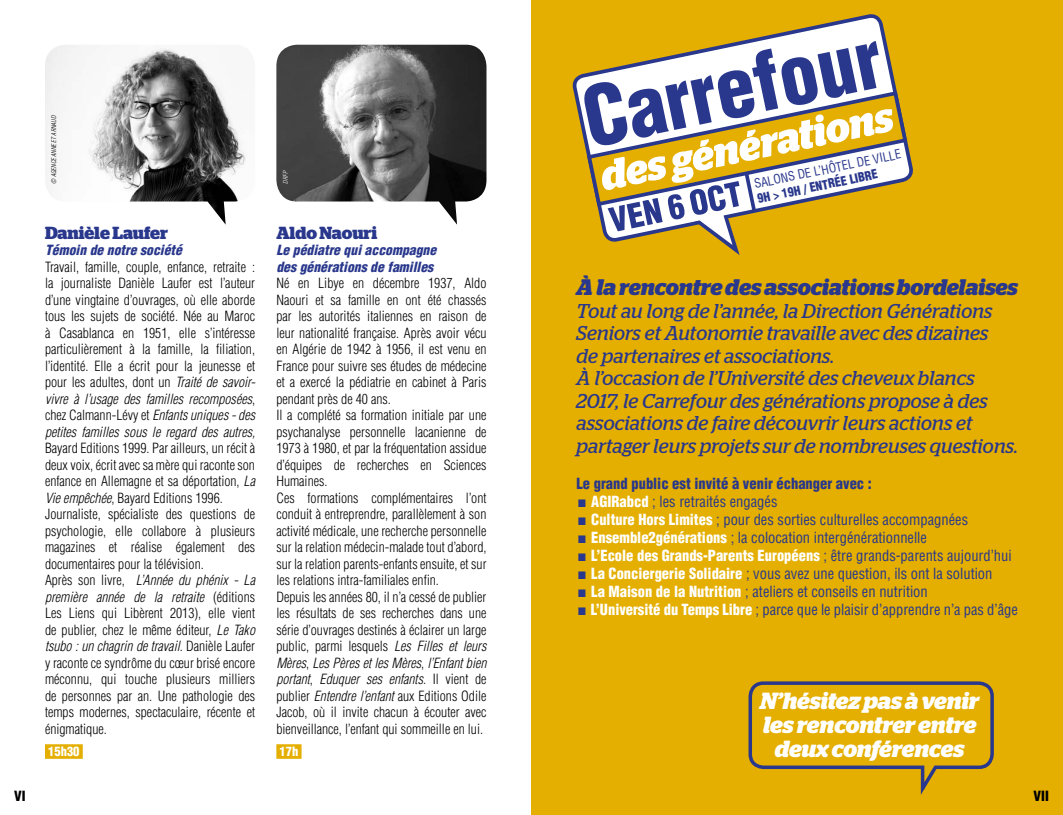
<style>
.page{position:relative;width:1063px;height:815px;background:#fff}
.page>*{position:absolute;margin:0;border:0;box-sizing:border-box;transform-origin:0 0}
.t1{font:italic 700 23.38px/24.2px "Stag";letter-spacing:-.005em;color:#fff;text-align:center}
.t2{font:italic 700 22.5px "Stag";letter-spacing:-.005em;color:#29378c}
.t3{font:italic 20px/22.5px "Stag";letter-spacing:.01em;color:#29378c}
.t4{font:700 17.5px "Stag";letter-spacing:-.005em;color:#29378c}
.t5{font:condensed 15px/18px "Helvetica";color:#29378c}
.t6{font:300 condensed 13.75px/16.5px "Helvetica";color:#000}
.t7{font:italic 900 condensed 13.75px/16.5px "Helvetica";color:#29378c}
.t8{font:900 condensed 13.75px "Helvetica";color:#000}
.t9{font:900 condensed 12.62px "Helvetica";color:#fff}
.t10{font:condensed 12.5px "Helvetica";color:#29378c}
.t11{font:900 condensed 12.5px "Helvetica";color:#29378c}
.t12{font:italic 300 condensed 6.25px "Helvetica";color:#000}
.t13{font:italic 300 condensed 6.25px "Helvetica";color:#fff}
.s1{font-style:italic}
.s2{font-weight:900}
.s3{font-weight:900;font-size:10px}
.s4{font-weight:900;color:#fff}
</style>
<div class="page">
<div style="left:45px;top:744px;width:38px;height:15px;background:#e4af00"></div>
<div style="left:276px;top:744px;width:26px;height:15px;background:#e4af00"></div>
<img style="left:45px;top:45px;width:201px;height:180px">
<img style="left:276px;top:45px;width:210px;height:180px">
<div style="left:531px;top:0;width:532px;height:815px;background:#e4af00"></div>
<svg style="left:748px;top:681px;width:246px;height:114px"></svg>
<svg style="left:573px;top:14px;width:340px;height:165px"></svg>
<svg style="left:894px;top:89px;width:15px;height:95px"></svg>
<svg style="left:582px;top:41px;width:312px;height:214px"></svg>
<p class="t12" style="left:50px;top:184px;width:70px;rotate:-90deg">© AGENCE ANNE ET ARNAUD</p>
<p class="t4" style="left:45px;top:222px;width:125px">Danièle Laufer</p>
<p class="t7" style="left:45px;top:242px;width:139px">Témoin de notre société</p>
<p class="t6" style="left:45px;top:258px;width:212px;text-align:justify">Travail, famille, couple, enfance, retraite : la journaliste Danièle Laufer est l’auteur d’une vingtaine d’ouvrages, où elle aborde tous les sujets de société. Née au Maroc à Casablanca en 1951, elle s’intéresse particulièrement à la famille, la filiation, l’identité. Elle a écrit pour la jeunesse et pour les adultes, dont un <span class="s1">Traité de savoir&shy;vivre à l’usage des familles recomposées</span>, chez Calmann-Lévy et <span class="s1">Enfants uniques - des petites familles sous le regard des autres,</span></p>
<p class="t6" style="left:45px;top:440px;width:212px">Bayard Editions 1999. Par ailleurs, un récit à deux voix, écrit avec sa mère qui raconte son enfance en Allemagne et sa déportation, <span class="s1">La Vie empêchée</span>, Bayard Editions 1996.<br>Journaliste, spécialiste des questions de psychologie, elle collabore à plusieurs magazines et réalise également des documentaires pour la télévision.<br>Après son livre, <span class="s1">L’Année du phénix - La première année de la retraite</span> (éditions Les Liens qui Libèrent 2013), elle vient de publier, chez le même éditeur, <span class="s1">Le Tako tsubo : un chagrin de travail</span>. Danièle Laufer y raconte ce syndrôme du cœur brisé encore méconnu, qui touche plusieurs milliers de personnes par an. Une pathologie des temps modernes, spectaculaire, récente et énigmatique.</p>
<p class="t9" style="left:48px;top:744px;width:33px">15h30</p>
<p class="t13" style="left:282px;top:184px;width:15px;rotate:-90deg">DRFP</p>
<p class="t4" style="left:276px;top:222px;width:103px">Aldo Naouri</p>
<p class="t7" style="left:276px;top:242px;width:162px">Le pédiatre qui accompagne des générations de familles</p>
<p class="t6" style="left:276px;top:275px;width:212px">Né en Libye en décembre 1937, Aldo Naouri et sa famille en ont été chassés par les autorités italiennes en raison de leur nationalité française. Après avoir vécu en Algérie de 1942 à 1956, il est venu en France pour suivre ses études de médecine et a exercé la pédiatrie en cabinet à Paris pendant près de 40 ans.<br>Il a complété sa formation initiale par une psychanalyse personnelle lacanienne de 1973 à 1980, et par la fréquentation assidue d’équipes de recherches en Sciences Humaines.<br>Ces formations complémentaires l’ont conduit à entreprendre, parallèlement à son activité médicale, une recherche personnelle sur la relation médecin-malade tout d’abord, sur la relation parents-enfants ensuite, et sur les relations intra-familiales enfin.<br>Depuis les années 80, il n’a cessé de publier les résultats de ses recherches dans une série d’ouvrages destinés à éclairer un large public, parmi lesquels <span class="s1">Les Filles et leurs Mères</span>, <span class="s1">Les Pères et les Mères</span>, <span class="s1">l’Enfant bien portant</span>, <span class="s1">Eduquer ses enfants</span>. Il vient de publier <span class="s1">Entendre l’enfant</span> aux Editions Odile Jacob, où il invite chacun à écouter avec bienveillance, l’enfant qui sommeille en lui.</p>
<p class="t9" style="left:280px;top:744px;width:20px">17h</p>
<p class="t10" style="left:753px;top:177px;width:151px;rotate:-12deg">SALONS DE L’HÔTEL DE VILLE</p>
<p class="t11" style="left:756px;top:191px;width:124px;rotate:-12deg">9H &gt; 19H / ENTRÉE LIBRE</p>
<h2 class="t2" style="left:576px;top:274px;width:443px">À la rencontre des associations bordelaises</h2>
<p class="t3" style="left:576px;top:299px;width:443px">Tout au long de l’année, la Direction Générations Seniors et Autonomie travaille avec des dizaines<br>de partenaires et associations.<br>À l’occasion de l’Université des cheveux blancs 2017, le Carrefour des générations propose à des associations de faire découvrir leurs actions et partager leurs projets sur de nombreuses questions.</p>
<p class="t5" style="left:576px;top:474px;width:443px"><span class="s2">Le grand public est invité à venir échanger avec :<br></span><span class="s3">I</span><span class="s4">AGIRabcd</span> ; les retraités engagés<br><span class="s3">I</span><span class="s4">Culture Hors Limites</span> ; pour des sorties culturelles accompagnées <span class="s3">I</span><span class="s4">Ensemble2générations</span> ; la colocation intergénérationnelle<br><span class="s3">I</span><span class="s4">L’Ecole des Grands-Parents Européens</span> ; être grands-parents aujourd’hui <span class="s3">I</span><span class="s4">La Conciergerie Solidaire</span> ; vous avez une question, ils ont la solution <span class="s3">I</span><span class="s4">La Maison de la Nutrition</span> ; ateliers et conseils en nutrition<br><span class="s3">I</span><span class="s4">L’Université du Temps Libre</span> ; parce que le plaisir d’apprendre n’a pas d’âge</p>
<h1 class="t1" style="left:760px;top:688px;width:220px">N’hésitez pas à venir les rencontrer entre deux conférences</h1>
<p class="t8" style="left:14px;top:787px;width:13px">VI</p>
<p class="t8" style="left:1034px;top:787px;width:17px">VII</p>
</div>
